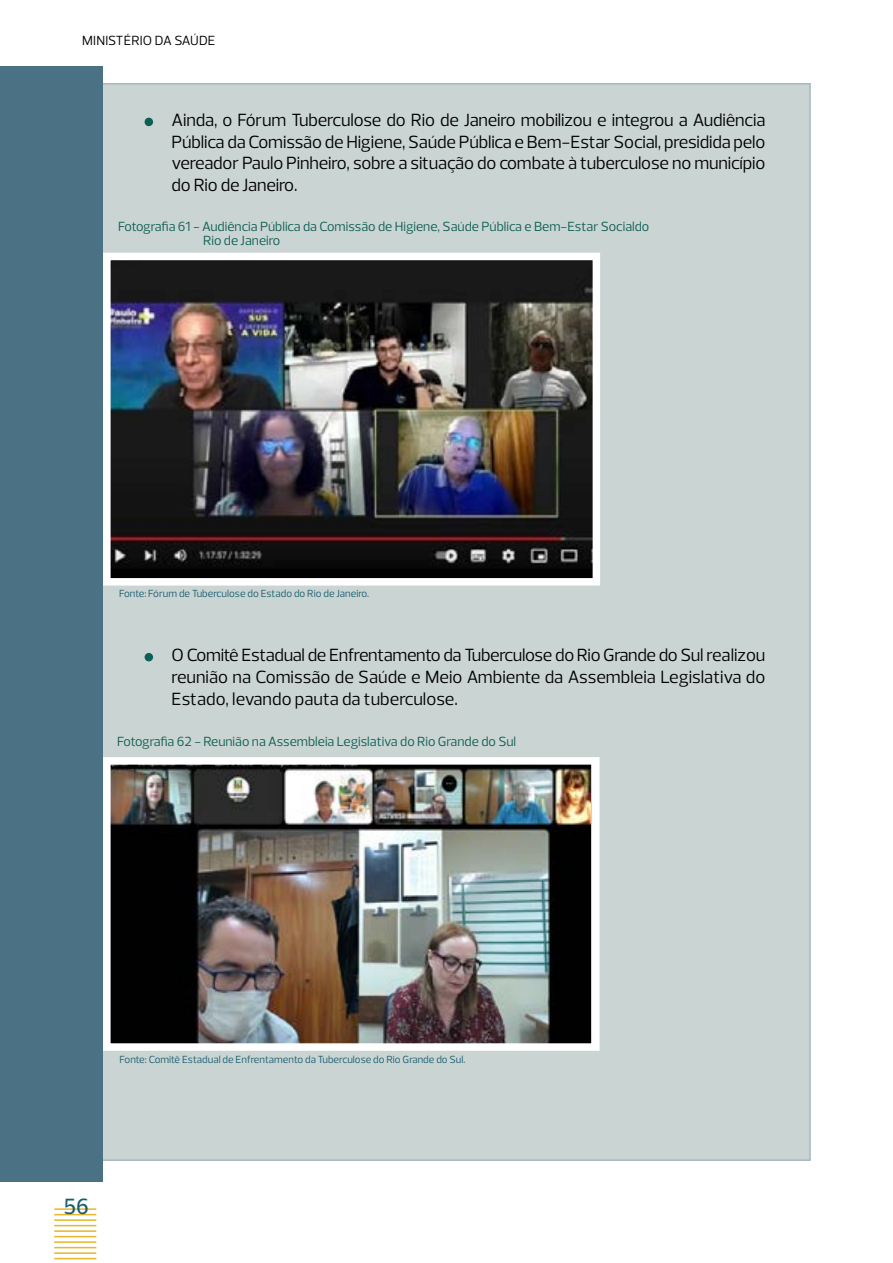
<style>
.page{position:relative;width:893px;height:1263px;background:#fff}
.page>*{position:absolute;margin:0;border:0;box-sizing:border-box;transform-origin:0 0}
.t1{font:500 22.5px "Prelo";color:#185d70}
.t2{font:18px/21.6px "Prelo";letter-spacing:-.01em;color:#000;text-align:justify}
.t3{font:13.5px/13.5px "Prelo";color:#0d5e54}
.t4{font:13.5px "Prelo";letter-spacing:.01em;color:#000}
.t5{font:10.5px "Prelo";color:#185d70}
</style>
<div class="page">
<hr style="left:54px;top:1208px;width:42px;height:2px;background:#e6b62e">
<hr style="left:54px;top:1214px;width:42px;height:1px;background:#e6b62e">
<hr style="left:54px;top:1219px;width:42px;height:2px;background:#e6b62e">
<hr style="left:54px;top:1225px;width:42px;height:1px;background:#e6b62e">
<hr style="left:54px;top:1230px;width:42px;height:2px;background:#e6b62e">
<hr style="left:54px;top:1236px;width:42px;height:1px;background:#e6b62e">
<hr style="left:54px;top:1241px;width:42px;height:2px;background:#e6b62e">
<hr style="left:54px;top:1247px;width:42px;height:1px;background:#e6b62e">
<hr style="left:54px;top:1252px;width:42px;height:2px;background:#e6b62e">
<hr style="left:54px;top:1258px;width:42px;height:1px;background:#e6b62e">
<hr style="left:54px;top:1262px;width:42px;height:1px;background:#e6b62e">
<div style="left:85px;top:83px;width:726px;height:1078px;background:#cad4d2"></div>
<div style="left:0;top:67px;width:102px;height:1115px;background:#4b7184"></div>
<div style="left:145px;top:118px;width:8px;height:8px;background:#0d5e54;border-radius:50%"></div>
<div style="left:145px;top:653px;width:8px;height:8px;background:#0d5e54;border-radius:50%"></div>
<img style="left:112px;top:766px;width:479px;height:276px">
<div style="left:103px;top:757px;width:497px;height:294px;border:8px solid #fff"></div>
<img style="left:112px;top:262px;width:479px;height:315px">
<div style="left:103px;top:253px;width:497px;height:333px;border:8px solid #fff"></div>
<p class="t4" style="left:82px;top:32px;width:135px">MINISTÉRIO DA SAÚDE</p>
<p class="t2" style="left:172px;top:109px;width:595px">Ainda, o Fórum Tuberculose do Rio de Janeiro mobilizou e integrou a Audiência Pública da Comissão de Higiene, Saúde Pública e Bem-Estar Social, presidida pelo vereador Paulo Pinheiro, sobre a situação do combate à tuberculose no município do Rio de Janeiro.</p>
<p class="t3" style="left:203px;top:220px;width:448px;text-indent:-85px">Fotografia 61 - Audiência Pública da Comissão de Higiene, Saúde Pública e Bem-Estar Socialdo<br>Rio de Janeiro</p>
<p class="t5" style="left:119px;top:587px;width:252px">Fonte: Fórum de Tuberculose do Estado do Rio de Janeiro.</p>
<p class="t2" style="left:172px;top:645px;width:595px">O Comitê Estadual de Enfrentamento da Tuberculose do Rio Grande do Sul realizou reunião na Comissão de Saúde e Meio Ambiente da Assembleia Legislativa do Estado, levando pauta da tuberculose.</p>
<p class="t3" style="left:117px;top:735px;width:401px">Fotografia 62 - Reunião na Assembleia Legislativa do Rio Grande do Sul</p>
<p class="t5" style="left:120px;top:1053px;width:347px">Fonte: Comitê Estadual de Enfrentamento da Tuberculose do Rio Grande do Sul.</p>
<p class="t1" style="left:63px;top:1192px;width:27px">56</p>
</div>
